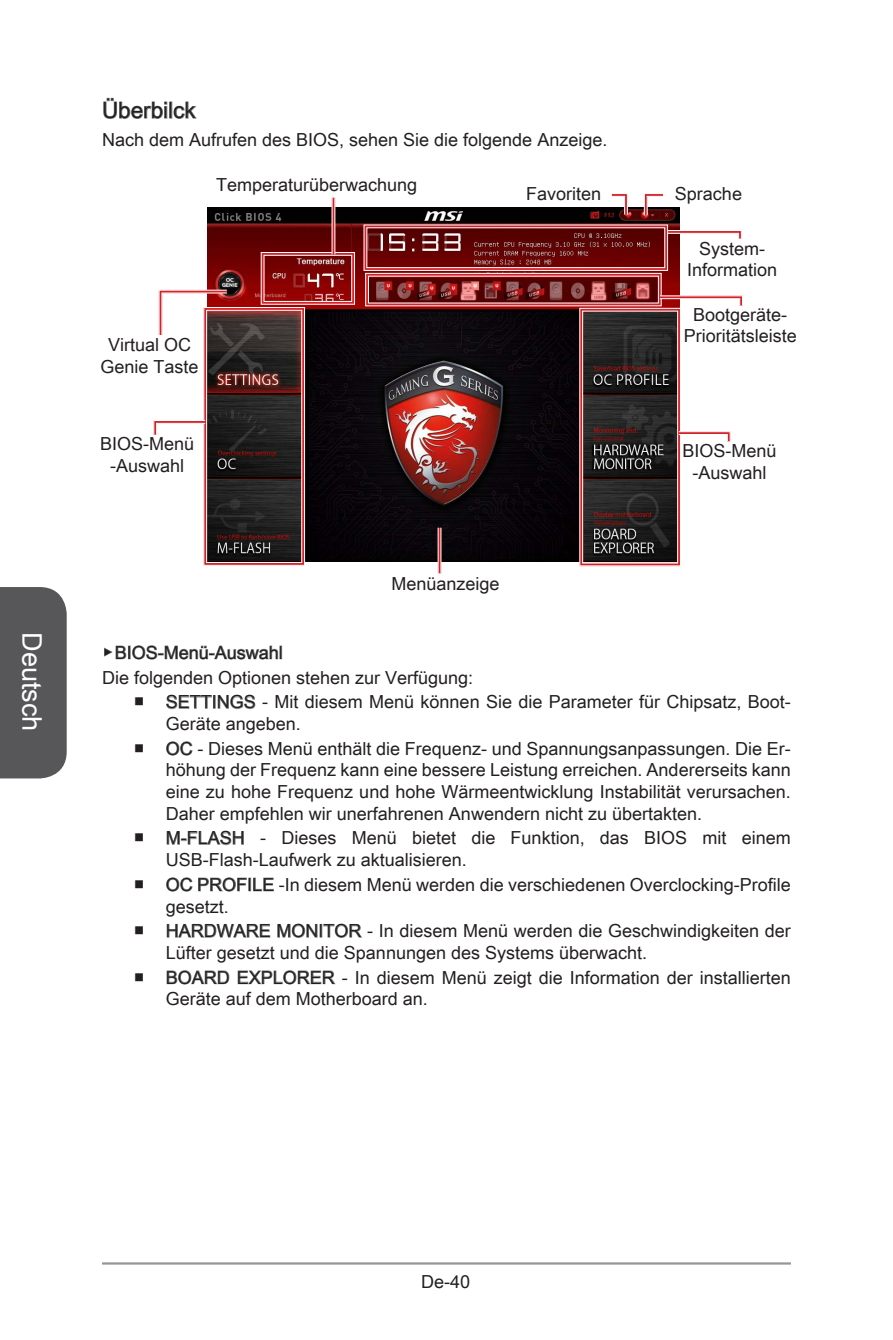
<style>
.page{position:relative;width:893px;height:1340px;background:#fff}
.page>*{position:absolute;margin:0;border:0;box-sizing:border-box;transform-origin:0 0}
.t1{font:27px "Arial Unicode MS";color:#fff}
.t2{font:22.5px "Arial Unicode MS";color:#231f20}
.t3{font:18px/21.6px "Arial Unicode MS";color:#231f20}
</style>
<div class="page">
<div style="left:0;top:587px;width:67px;height:191px;background:#57575a"></div>
<hr style="left:102px;top:1262px;width:689px;height:2px;background:#939598">
<svg style="left:103px;top:97px;width:64px;height:22px"></svg>
<div style="left:169px;top:101px;width:3px;height:18px;border:1px solid #939598"></div>
<svg style="left:173px;top:101px;width:24px;height:18px"></svg>
<img style="left:207px;top:207px;width:156px;height:354px">
<hr style="left:438px;top:527px;width:3px;height:46px;background:#d1232a">
<hr style="left:438px;top:527px;width:1px;height:46px;background:#fff">
<hr style="left:332px;top:198px;width:3px;height:56px;background:#d1232a">
<hr style="left:332px;top:198px;width:1px;height:56px;background:#fff">
<hr style="left:334px;top:198px;width:1px;height:56px;background:#fff">
<svg style="left:363px;top:193px;width:380px;height:373px"></svg>
<svg style="left:153px;top:252px;width:202px;height:314px"></svg>
<svg style="left:104px;top:645px;width:178px;height:15px"></svg>
<svg style="left:166px;top:694px;width:90px;height:15px"></svg>
<svg style="left:166px;top:741px;width:27px;height:15px"></svg>
<svg style="left:166px;top:830px;width:78px;height:16px"></svg>
<svg style="left:166px;top:877px;width:108px;height:15px"></svg>
<svg style="left:166px;top:924px;width:105px;height:14px"></svg>
<svg style="left:277px;top:923px;width:85px;height:15px"></svg>
<svg style="left:166px;top:970px;width:64px;height:14px"></svg>
<svg style="left:237px;top:970px;width:99px;height:15px"></svg>
<h1 class="t1" style="left:52px;top:632px;width:101px;rotate:90deg">Deutsch</h1>
<p class="t2" style="left:102px;top:94px;width:95px">Überbilck</p>
<p class="t3" style="left:102px;top:129px;width:507px">Nach dem Aufrufen des BIOS, sehen Sie die folgende Anzeige.</p>
<p class="t3" style="left:216px;top:173px;width:203px">Temperaturüberwachung</p>
<p class="t3" style="left:526px;top:182px;width:77px">Favoriten</p>
<p class="t3" style="left:101px;top:333px;width:100px;text-align:center">Virtual OC<br>Genie Taste</p>
<p class="t3" style="left:100px;top:433px;width:96px;text-align:center">BIOS-Menü -Auswahl</p>
<p class="t3" style="left:391px;top:572px;width:110px">Menüanzeige</p>
<p class="t3" style="left:675px;top:182px;width:69px">Sprache</p>
<p class="t3" style="left:687px;top:237px;width:92px;text-align:center">System-<br>Information</p>
<p class="t3" style="left:684px;top:303px;width:115px;text-align:center">Bootgeräte-<br>Prioritätsleiste</p>
<p class="t3" style="left:682px;top:439px;width:96px;text-align:center">BIOS-Menü -Auswahl</p>
<p class="t3" style="left:102px;top:639px;width:373px;line-height:24.8px">▶BIOS-Menü-Auswahl<br>Die folgenden Optionen stehen zur Verfügung:</p>
<p class="t3" style="left:166px;top:691px;width:627px;text-indent:-32px">■ SETTINGS - Mit diesem Menü können Sie die Parameter für Chipsatz, Boot-<br>Geräte angeben.</p>
<p class="t3" style="left:166px;top:737px;width:627px;text-align:justify;text-indent:-32px">■ OC - Dieses Menü enthält die Frequenz- und Spannungsanpassungen. Die Er&shy;höhung der Frequenz kann eine bessere Leistung erreichen. Andererseits kann eine zu hohe Frequenz und hohe Wärmeentwicklung Instabilität verursachen.<br>Daher empfehlen wir unerfahrenen Anwendern nicht zu übertakten.</p>
<p class="t3" style="left:166px;top:827px;width:626px;text-indent:-32px">■ M-FLASH - Dieses Menü bietet die Funktion, das BIOS mit einem<br>USB-Flash-Laufwerk zu aktualisieren.</p>
<p class="t3" style="left:166px;top:873px;width:627px;text-indent:-32px">■ OC PROFILE -In diesem Menü werden die verschiedenen Overclocking-Profile gesetzt.</p>
<p class="t3" style="left:166px;top:919px;width:627px;text-indent:-32px">■ HARDWARE MONITOR - In diesem Menü werden die Geschwindigkeiten der<br>Lüfter gesetzt und die Spannungen des Systems überwacht.</p>
<p class="t3" style="left:166px;top:966px;width:627px;text-indent:-32px">■ BOARD EXPLORER - In diesem Menü zeigt die Information der installierten<br>Geräte auf dem Motherboard an.</p>
<p class="t3" style="left:421px;top:1270px;width:51px">De-40</p>
</div>
